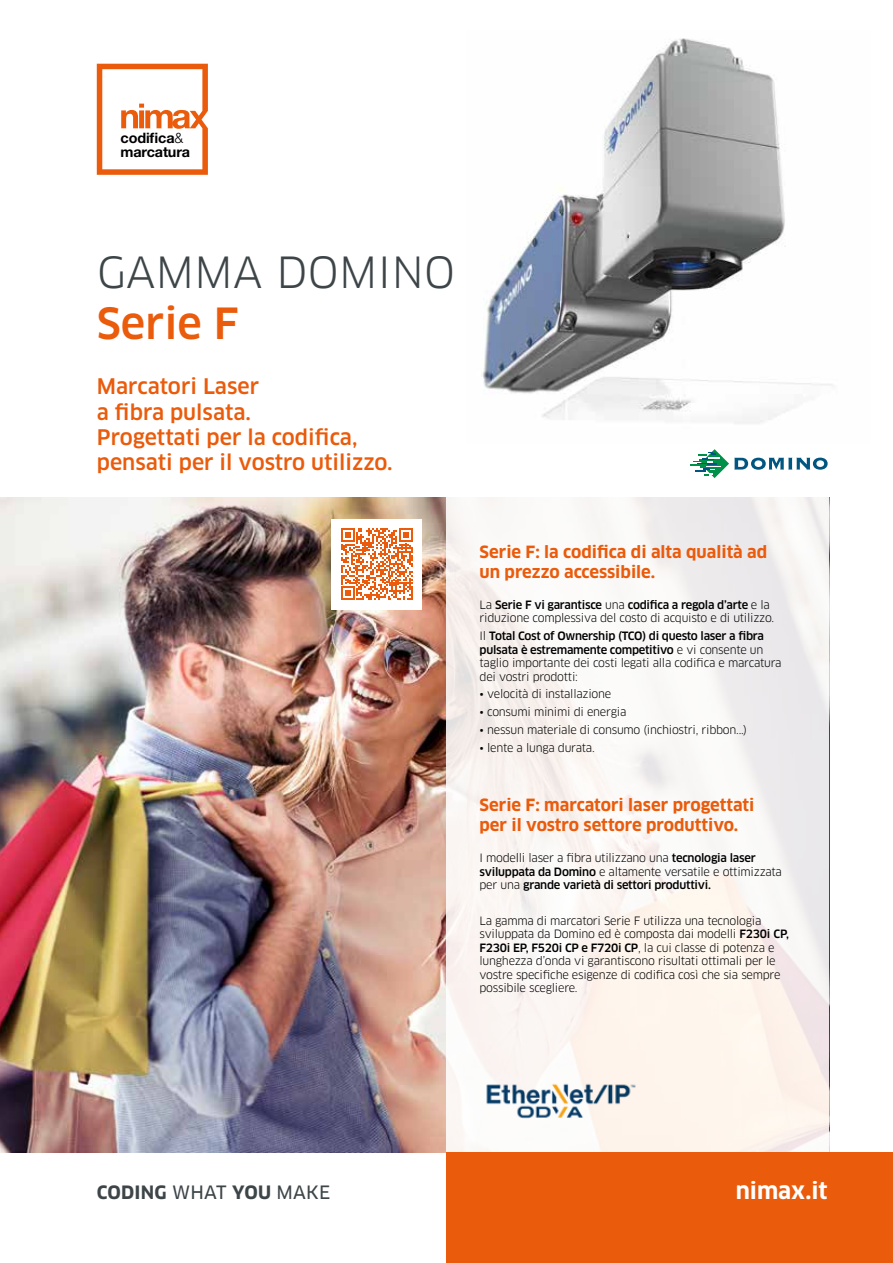
<style>
.page{position:relative;width:893px;height:1263px;background:#fff}
.page>*{position:absolute;margin:0;border:0;box-sizing:border-box;transform-origin:0 0}
.t1{font:42px "Clan OT";letter-spacing:.01em;color:#3d4548}
.t2{font:500 42px "Clan OT";color:#ea5b0b}
.t3{font:700 22.5px "Clan OT";color:#fff}
.t4{font:500 21px/25.2px "Clan OT";color:#ea5b0b}
.t5{font:700 18px "Clan OT";letter-spacing:.01em;color:#3d4548}
.t6{font:700 16.5px/19.8px "Clan OT";color:#ea5b0b}
.t7{font:700 14.4px/13.2px "Helvetica Neue LT Std";letter-spacing:-.01em;color:#000}
.t8{font:11.25px/13.5px "Clan OT";letter-spacing:-.025em;color:#000}
.s1{font-weight:300}
.s2{font-weight:500}
.s3{font-family:"Clan OT News";font-weight:400}
</style>
<div class="page">
<img style="left:482px;top:38px;width:351px;height:386px">
<img style="left:0;top:497px;width:446px;height:655px">
<div style="left:446px;top:497px;width:383px;height:655px;background:linear-gradient(to right,#fcf7f4,#f5f1ee)"></div>
<svg style="left:97px;top:64px;width:111px;height:111px"></svg>
<div style="left:446px;top:1152px;width:447px;height:111px;background:#ea5b0b"></div>
<svg style="left:691px;top:449px;width:137px;height:29px"></svg>
<div style="left:332px;top:519px;width:90px;height:90px;background:#fff"></div>
<svg style="left:341px;top:528px;width:72px;height:72px"></svg>
<img style="left:482px;top:1078px;width:156px;height:41px">
<p class="t7" style="left:121px;top:131px;width:71px">codifica<span class="s1">&amp; </span>marcatura</p>
<h1 class="t1" style="left:97px;top:248px;width:360px">GAMMA DOMINO</h1>
<h1 class="t2" style="left:97px;top:299px;width:143px">Serie F</h1>
<h3 class="t4" style="left:97px;top:374px;width:297px">Marcatori Laser<br>a fibra pulsata.<br>Progettati per la codifica, pensati per il vostro utilizzo.</h3>
<h3 class="t6" style="left:480px;top:542px;width:289px">Serie F: la codifica di alta qualità ad un prezzo accessibile.</h3>
<p class="t8" style="left:480px;top:598px;width:296px">La <span class="s2">Serie F vi garantisce</span> una <span class="s2">codifica a regola d’arte</span> e la riduzione complessiva del costo di acquisto e di utilizzo.</p>
<p class="t8" style="left:480px;top:629px;width:304px">Il <span class="s2">Total Cost of Ownership (TCO) di questo laser a fibra pulsata è estremamente competitivo</span> e vi consente un taglio importante dei costi legati alla codifica e marcatura dei vostri prodotti:</p>
<p class="t8" style="left:480px;top:687px;width:133px">• velocità di installazione</p>
<p class="t8" style="left:480px;top:705px;width:148px">• consumi minimi di energia</p>
<p class="t8" style="left:480px;top:723px;width:269px">• nessun materiale di consumo (inchiostri, ribbon...)</p>
<p class="t8" style="left:480px;top:741px;width:117px">• lente a lunga durata.</p>
<h3 class="t6" style="left:480px;top:795px;width:276px">Serie F: marcatori laser progettati per il vostro settore produttivo.</h3>
<p class="t8" style="left:480px;top:851px;width:304px">I modelli laser a fibra utilizzano una <span class="s2">tecnologia laser sviluppata da Domino</span> e altamente versatile e ottimizzata per una <span class="s2">grande varietà di settori produttivi.</span></p>
<p class="t8" style="left:480px;top:914px;width:311px">La gamma di marcatori Serie F utilizza una tecnologia sviluppata da Domino ed è composta dai modelli <span class="s2">F230i CP, F230i EP, F520i CP e F720i CP</span>, la cui classe di potenza e lunghezza d’onda vi garantiscono risultati ottimali per le vostre specifiche esigenze di codifica così che sia sempre possibile scegliere.</p>
<h3 class="t5" style="left:97px;top:1182px;width:235px">CODING <span class="s3">WHAT</span> YOU <span class="s3">MAKE</span></h3>
<h2 class="t3" style="left:736px;top:1178px;width:93px">nimax.it</h2>
</div>
